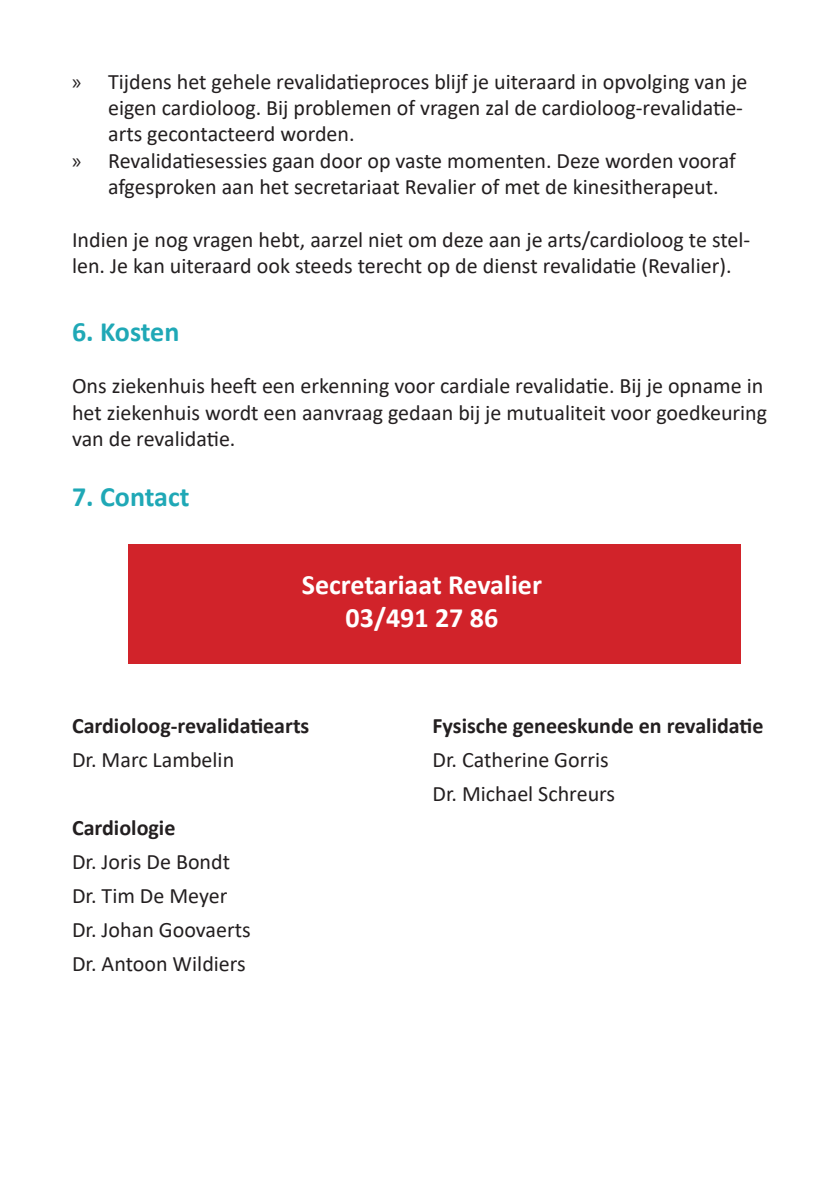
<style>
.page{position:relative;width:840px;height:1191px;background:#fff}
.page>*{position:absolute;margin:0;border:0;box-sizing:border-box;transform-origin:0 0}
.t1{font:700 28px "Calibri";color:#fff}
.t2{font:700 28px "Calibri";color:#1fa8b6}
.t3{font:22px/26.4px "Calibri";color:#231f20}
.t4{font:700 22px "Calibri";color:#231f20}
.s1{font-family:"Myriad Pro"}
</style>
<div class="page">
<div style="left:128px;top:544px;width:612px;height:119px;background:#d1232a"></div>
<p class="t3" style="left:108px;top:67px;width:640px;text-indent:-36px"><span class="s1">»</span> Tijdens het gehele revalidatieproces blijf je uiteraard in opvolging van je eigen cardioloog. Bij problemen of vragen zal de cardioloog-revalidatie&shy;arts gecontacteerd worden.</p>
<p class="t3" style="left:108px;top:147px;width:629px;text-indent:-36px"><span class="s1">»</span> Revalidatiesessies gaan door op vaste momenten. Deze worden vooraf afgesproken aan het secretariaat Revalier of met de kinesitherapeut.</p>
<p class="t3" style="left:72px;top:226px;width:679px">Indien je nog vragen hebt, aarzel niet om deze aan je arts/cardioloog te stel&shy;len. Je kan uiteraard ook steeds terecht op de dienst revalidatie (Revalier).</p>
<p class="t2" style="left:72px;top:311px;width:109px">6. Kosten</p>
<p class="t3" style="left:72px;top:372px;width:696px">Ons ziekenhuis heeft een erkenning voor cardiale revalidatie. Bij je opname in het ziekenhuis wordt een aanvraag gedaan bij je mutualiteit voor goedkeuring van de revalidatie.</p>
<p class="t2" style="left:72px;top:477px;width:119px">7. Contact</p>
<p class="t1" style="left:301px;top:565px;width:241px">Secretariaat Revalier</p>
<p class="t1" style="left:345px;top:598px;width:154px">03/491 27 86</p>
<p class="t4" style="left:72px;top:710px;width:239px">Cardioloog-revalidatiearts</p>
<p class="t4" style="left:432px;top:710px;width:332px">Fysische geneeskunde en revalidatie</p>
<p class="t3" style="left:72px;top:745px;width:163px">Dr. Marc Lambelin</p>
<p class="t3" style="left:432px;top:745px;width:178px">Dr. Catherine Gorris</p>
<p class="t3" style="left:432px;top:779px;width:184px">Dr. Michael Schreurs</p>
<p class="t4" style="left:72px;top:812px;width:105px">Cardiologie</p>
<p class="t3" style="left:72px;top:847px;width:159px">Dr. Joris De Bondt</p>
<p class="t3" style="left:72px;top:881px;width:157px">Dr. Tim De Meyer</p>
<p class="t3" style="left:72px;top:915px;width:180px">Dr. Johan Goovaerts</p>
<p class="t3" style="left:72px;top:949px;width:175px">Dr. Antoon Wildiers</p>
</div>
